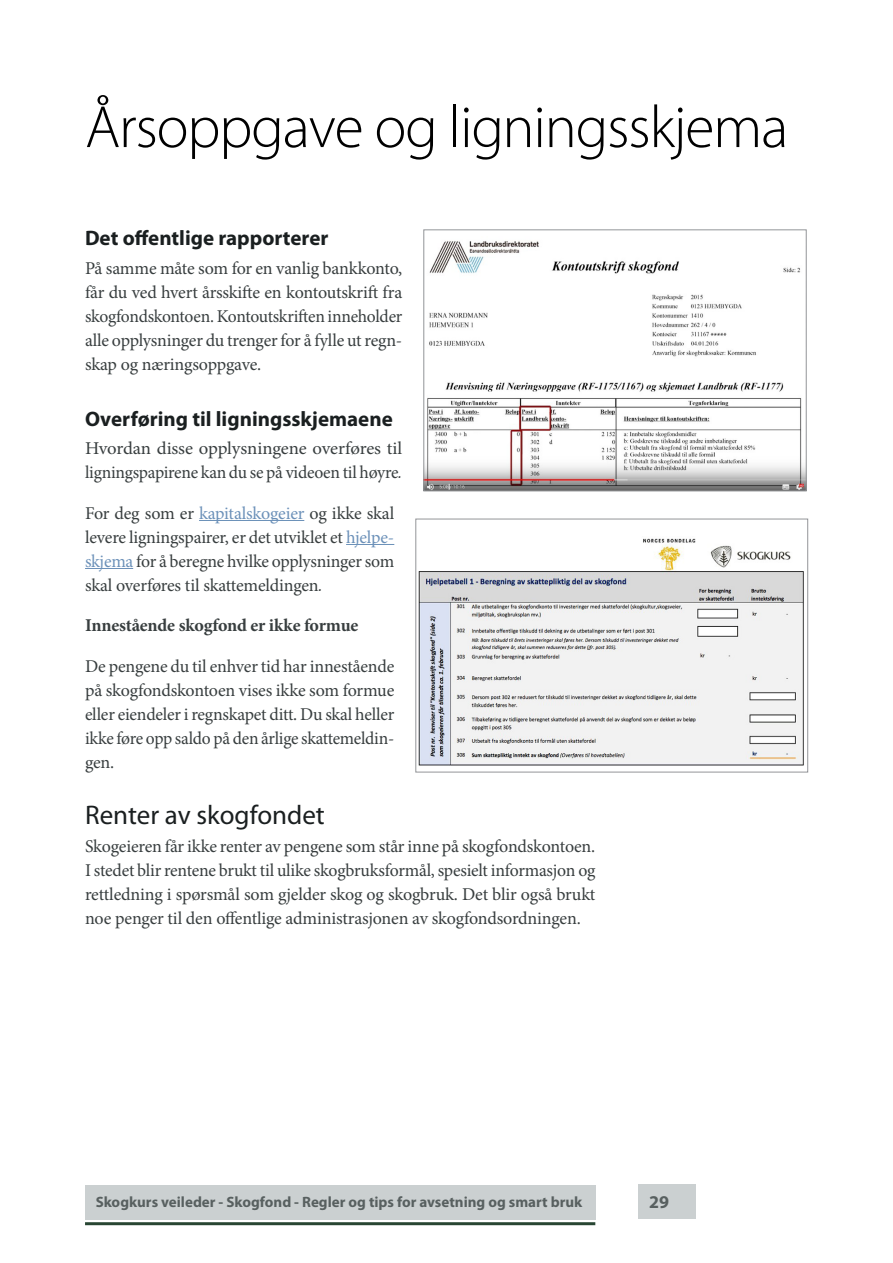
<style>
.page{position:relative;width:893px;height:1263px;background:#fff}
.page>*{position:absolute;margin:0;border:0;box-sizing:border-box;transform-origin:0 0}
.t1{font:300 60px "Myriad Pro";letter-spacing:-.02em;color:#000}
.t2{font:27px "Myriad Pro";color:#1a1f20}
.t3{font:700 21px "Myriad Pro";color:#1a1f20}
.Brødtekst{font:18px/24px "Minion Pro";letter-spacing:-.015em;color:#383e3f;text-align:justify}
.Brødtekst-2{font:18px/24px "Minion Pro";letter-spacing:-.015em;color:#383e3f;scale:1.04 1}
.Brødtekst-3{font:700 18px "Minion Pro";letter-spacing:-.01em;color:#383e3f}
.t4{font:700 18px "Myriad Pro";color:#586060}
.t5{font:700 15px "Myriad Pro";color:#586060}
.s1{font-family:"Calibri";font-style:italic;font-size:16.5px}
.s2{color:#6c91b9}
</style>
<div class="page">
<div style="left:638px;top:1184px;width:58px;height:35px;background:#cbd0d1"></div>
<div style="left:85px;top:1185px;width:510px;height:35px;background:#cbd0d1"></div>
<hr style="left:85px;top:1222px;width:510px;height:3px;background:#284633">
<hr style="left:199px;top:520px;width:105px;height:1px;background:#6c91b9">
<hr style="left:346px;top:544px;width:48px;height:1px;background:#6c91b9">
<hr style="left:85px;top:568px;width:48px;height:1px;background:#6c91b9">
<img style="left:426px;top:241px;width:378px;height:248px">
<div style="left:424px;top:230px;width:382px;height:261px;border:1px solid #939598"></div>
<img style="left:418px;top:538px;width:386px;height:228px">
<div style="left:416px;top:519px;width:392px;height:253px;border:1px solid #939598"></div>
<h1 class="t1" style="left:85px;top:94px;width:705px">Årsoppgave og ligningsskjema</h1>
<h3 class="t3" style="left:85px;top:225px;width:245px">Det offentlige rapporterer</h3>
<p class="Brødtekst" style="left:85px;top:256px;width:319px">På samme måte som for en vanlig bankkonto, får du ved hvert årsskifte en kontoutskrift fra skogfondskontoen. Kontoutskriften inneholder alle opplysninger du trenger for å fylle ut regn&shy;skap og næringsoppgave.</p>
<h3 class="t3" style="left:85px;top:405px;width:309px">Overføring til ligningsskjemaene</h3>
<p class="Brødtekst-2" style="left:85px;top:436px;width:307px">Hvordan disse opplysningene overføres til ligningspapirene kan du se på videoen til høyre<span class="s1">.</span></p>
<p class="Brødtekst" style="left:85px;top:501px;width:311px">For deg som er <span class="s2">kapitalskogeier</span> og ikke skal levere ligningspairer, er det utviklet et <span class="s2">hjelpe&shy;skjema</span> for å beregne hvilke opplysninger som skal overføres til skattemeldingen<span class="s1">.</span></p>
<p class="Brødtekst-3" style="left:85px;top:613px;width:275px">Innestående skogfond er ikke formue</p>
<p class="Brødtekst" style="left:85px;top:654px;width:311px">De pengene du til enhver tid har innestående på skogfondskontoen vises ikke som formue eller eiendeler i regnskapet ditt. Du skal heller ikke føre opp saldo på den årlige skattemeldin&shy;gen.</p>
<h2 class="t2" style="left:85px;top:798px;width:241px">Renter av skogfondet</h2>
<p class="Brødtekst" style="left:85px;top:834px;width:512px">Skogeieren får ikke renter av pengene som står inne på skogfondskontoen.<br>I stedet blir rentene brukt til ulike skogbruksformål, spesielt informasjon og rettledning i spørsmål som gjelder skog og skogbruk. Det blir også brukt noe penger til den offentlige administrasjonen av skogfondsordningen.</p>
<p class="t5" style="left:96px;top:1192px;width:488px">Skogkurs veileder - Skogfond - Regler og tips for avsetning og smart bruk</p>
<p class="t4" style="left:649px;top:1191px;width:21px">29</p>
</div>
